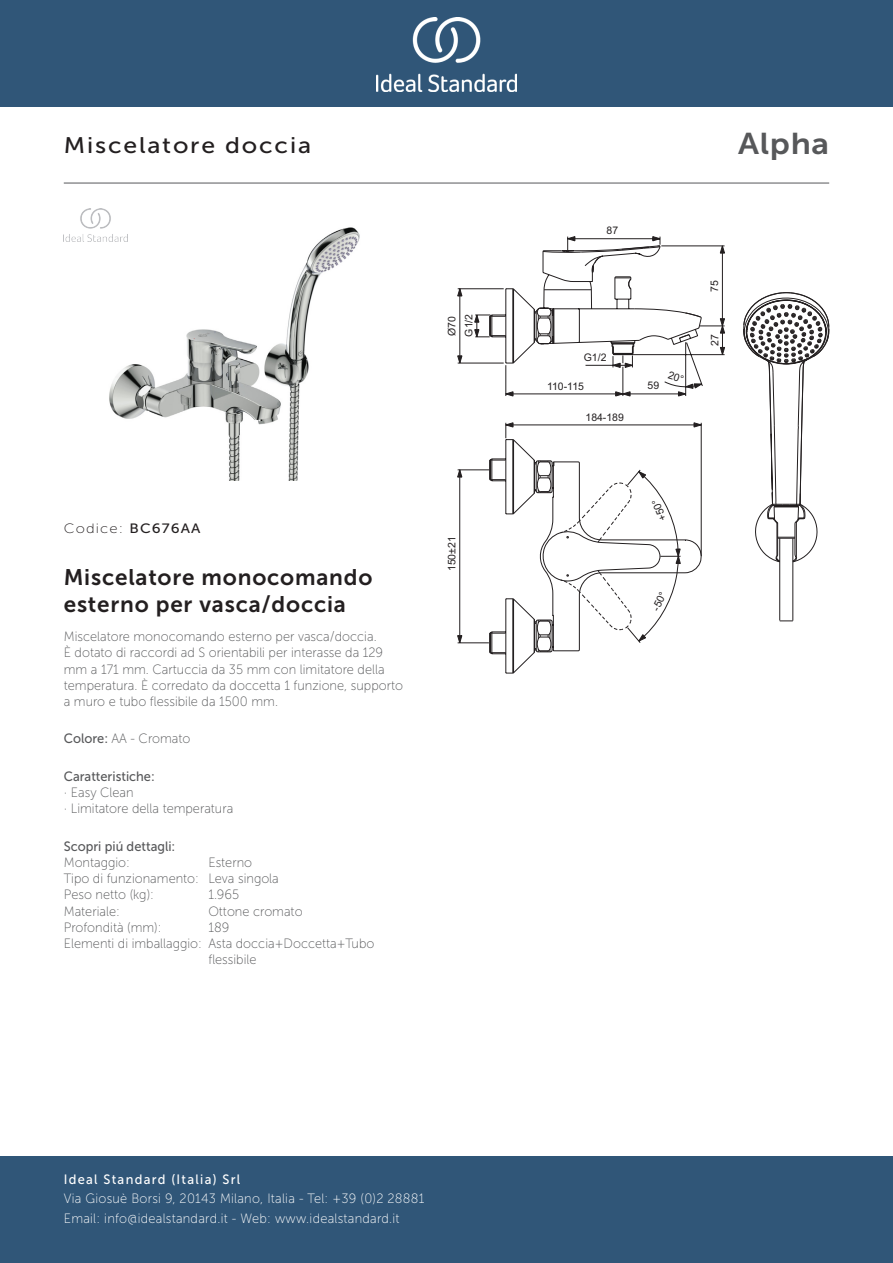
<style>
.page{position:relative;width:893px;height:1263px;background:#fff}
.page>*{position:absolute;margin:0;border:0;box-sizing:border-box;transform-origin:0 0}
._001_Produkttyp{font:30px "Museo Sans 700";letter-spacing:.02em;color:#57585a;scale:1.1 1}
.Article_Name{font:22.5px/27px "Museo Sans 700";letter-spacing:.035em;color:#231f20}
.t1{font:22.5px "Museo Sans 500";letter-spacing:.075em;color:#231f20;scale:1.1 1}
.Marketing_Descriptio{font:13.5px/16.2px "Museo Sans 100";color:#57585a;scale:.95 1}
.t2{font:13.5px/19.5px "Museo Sans 100";letter-spacing:.02em;color:#fff;scale:.95 1}
.Packaging_Elements{font:13.5px/16.2px "Museo Sans 100";color:#57585a;scale:.95 1}
.Features{font:13.5px/16.2px "Museo Sans 100";color:#57585a;scale:.95 1}
.Operation_Type{font:13.5px "Museo Sans 100";color:#57585a;scale:.95 1}
.t3{font:13.5px "Museo Sans 500";letter-spacing:.1em;color:#fff;scale:.95 1}
.Material{font:13.5px "Museo Sans 100";color:#57585a;scale:.95 1}
.Net_Weight__kg{font:13.5px "Museo Sans 100";color:#57585a;scale:.95 1}
.t4{font:13.5px "Museo Sans 500";color:#57585a;scale:.95 1}
.Depth__mm{font:13.5px "Museo Sans 100";color:#57585a;scale:.95 1}
.Colour{font:13.5px "Museo Sans 100";color:#57585a;scale:.95 1}
.Mounting{font:13.5px "Museo Sans 100";color:#57585a;scale:.95 1}
.t5{font:13.5px "Museo Sans 100";letter-spacing:.075em;color:#231f20;scale:1.1 1}
.t6{font:10.5px/17px "Arial";color:#231f20}
.s1{font-family:"Museo Sans 500"}
</style>
<div class="page">
<div style="left:0;top:1157px;width:893px;height:106px;background:#305678"></div>
<div style="left:0;top:0;width:893px;height:107px;background:#305678"></div>
<img style="left:376px;top:18px;width:141px;height:73px">
<hr style="left:64px;top:183px;width:765px;height:1px;background:#57585a">
<img style="left:109px;top:227px;width:251px;height:253px">
<svg style="left:743px;top:292px;width:86px;height:330px"></svg>
<svg style="left:457px;top:236px;width:268px;height:407px"></svg>
<svg style="left:660px;top:549px;width:21px;height:15px"></svg>
<img style="left:65px;top:208px;width:63px;height:34px">
<svg style="left:668px;top:371px;width:34px;height:25px"></svg>
<p class="t1" style="left:64px;top:133px;width:226px">Miscelatore doccia</p>
<p class="_001_Produkttyp" style="left:738px;top:127px;width:84px">Alpha</p>
<p class="t6" style="left:443px;top:337px;width:24px;rotate:-90deg">Ø70<br>G1/2</p>
<p class="t5" style="left:64px;top:521px;width:126px">Codice: <span class="s1">BC676AA</span></p>
<p class="Article_Name" style="left:64px;top:564px;width:310px">Miscelatore monocomando esterno per vasca/doccia</p>
<p class="Marketing_Descriptio" style="left:64px;top:629px;width:359px">Miscelatore monocomando esterno per vasca/doccia.<br>È dotato di raccordi ad S orientabili per interasse da 129 mm a 171 mm. Cartuccia da 35 mm con limitatore della temperatura. È corredato da doccetta 1 funzione, supporto a muro e tubo flessibile da 1500 mm.</p>
<p class="Colour" style="left:64px;top:732px;width:135px"><span class="s1">Colore:</span> AA - Cromato</p>
<p class="Features" style="left:64px;top:768px;width:180px"><span class="s1">Caratteristiche:<br></span>· Easy Clean<br>· Limitatore della temperatura</p>
<p class="t4" style="left:64px;top:839px;width:119px">Scopri piú dettagli:</p>
<p class="Mounting" style="left:64px;top:855px;width:71px">Montaggio:</p>
<p class="Mounting" style="left:208px;top:855px;width:48px">Esterno</p>
<p class="Operation_Type" style="left:64px;top:871px;width:228px">Tipo di funzionamento: Leva singola</p>
<p class="Net_Weight__kg" style="left:64px;top:887px;width:96px">Peso netto (kg):</p>
<p class="Net_Weight__kg" style="left:208px;top:887px;width:34px">1.965</p>
<p class="Material" style="left:64px;top:904px;width:61px">Materiale:</p>
<p class="Material" style="left:208px;top:904px;width:101px">Ottone cromato</p>
<p class="Depth__mm" style="left:64px;top:920px;width:104px">Profondità (mm):</p>
<p class="Depth__mm" style="left:208px;top:920px;width:24px">189</p>
<p class="Packaging_Elements" style="left:208px;top:935px;width:176px;text-indent:-145px">Elementi di imballaggio: Asta doccia+Doccetta+Tubo flessibile</p>
<p class="t6" style="left:443px;top:571px;width:36px;rotate:-90deg">150±21</p>
<p class="t6" style="left:607px;top:222px;width:13px">87</p>
<p class="t6" style="left:584px;top:349px;width:24px">G1/2</p>
<p class="t6" style="left:547px;top:377px;width:38px">110-115</p>
<p class="t6" style="left:585px;top:409px;width:40px">184-189</p>
<p class="t6" style="left:647px;top:377px;width:13px">59</p>
<p class="t6" style="left:656px;top:523px;width:23px;rotate:-112deg">+50°</p>
<p class="t6" style="left:648px;top:606px;width:21px;rotate:-64deg">-50°</p>
<p class="t6" style="left:706px;top:292px;width:13px;rotate:-90deg">75</p>
<p class="t6" style="left:706px;top:346px;width:13px;rotate:-90deg">27</p>
<p class="t3" style="left:64px;top:1172px;width:187px">Ideal Standard (Italia) Srl</p>
<p class="t2" style="left:64px;top:1189px;width:381px">Via Giosuè Borsi 9, 20143 Milano, Italia - Tel: +39 (0)2 28881<br>Email: info@idealstandard.it - Web: www.idealstandard.it</p>
</div>
